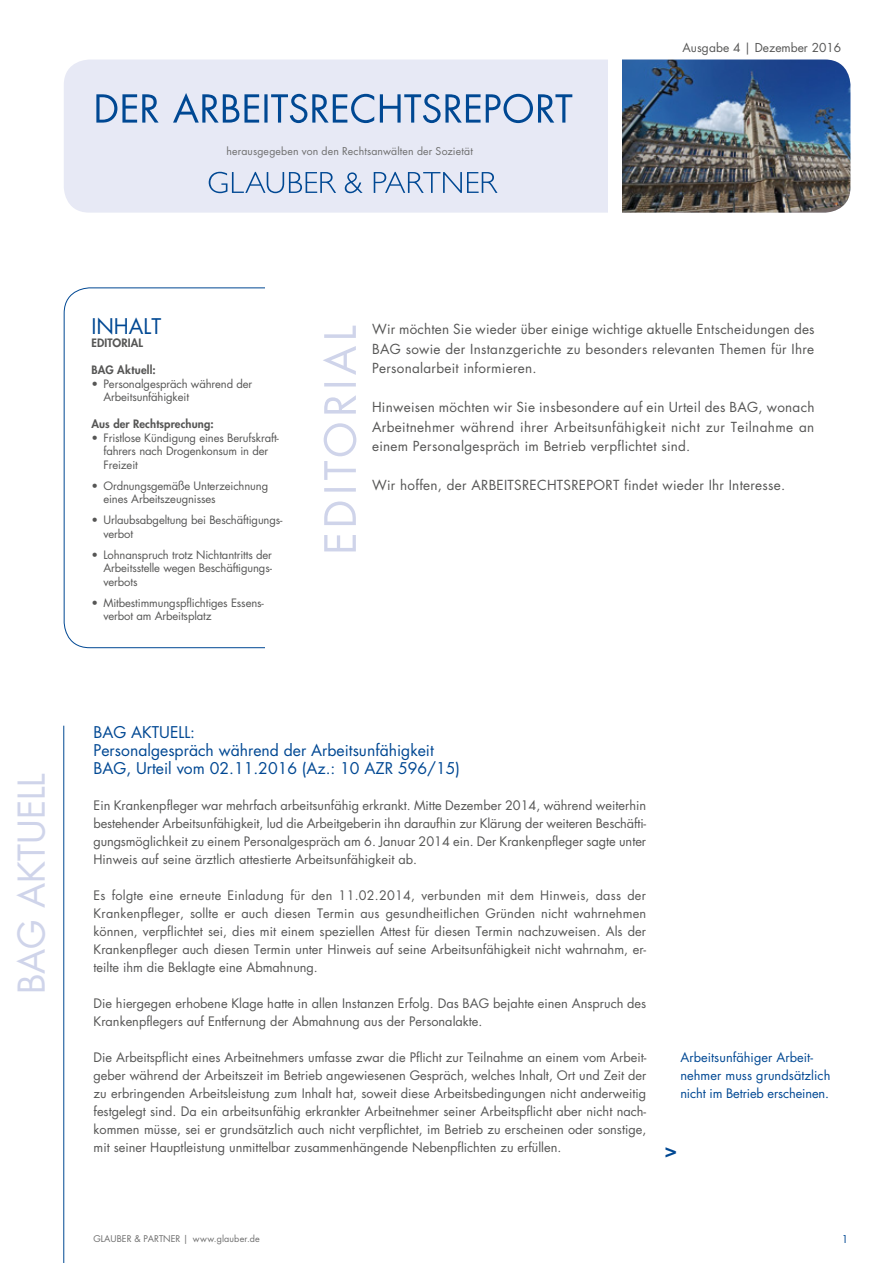
<style>
.page{position:relative;width:893px;height:1263px;background:#fff}
.page>*{position:absolute;margin:0;border:0;box-sizing:border-box;transform-origin:0 0}
.t1{font:36px "Futura LT";color:#cfd4ea}
.t2{font:21px "Futura LT";color:#004893}
.t3{font:700 18px "Helvetica";color:#004893}
.t4{font:15.75px/18px "Futura LT";color:#004893}
.t5{font:13.5px/19.5px "Futura LT";letter-spacing:.02em;color:#565655;text-align:justify}
.t6{font:12.75px/18px "Futura LT";color:#565655;text-align:justify}
.t7{font:12.75px/18px "Futura LT";letter-spacing:.005em;color:#004893}
.t8{font:12px "Futura LT";color:#565655}
.t9{font:11.25px/13.5px "Futura LT";letter-spacing:-.01em;color:#565655}
.t10{font:800 11.25px "Futura LT";letter-spacing:.01em;color:#565655}
.t11{font:10.5px "Futura LT";letter-spacing:.015em;color:#6e6e6e}
.t12{font:10.5px "Futura LT";color:#004893}
.t13{font:9px "Futura LT";color:#6e6e6e}
</style>
<div class="page">
<hr style="left:63px;top:726px;width:1px;height:537px;background:#004893">
<div style="left:64px;top:60px;width:786px;height:153px;background:#e7e9f5;border-radius:26px"></div>
<img style="left:622px;top:60px;width:228px;height:153px">
<svg style="left:323px;top:326px;width:33px;height:225px"></svg>
<div style="left:608px;top:57px;width:14px;height:157px;background:#fff"></div>
<svg style="left:96px;top:93px;width:476px;height:30px"></svg>
<svg style="left:209px;top:172px;width:288px;height:21px"></svg>
<p class="t11" style="left:227px;top:144px;width:248px">herausgegeben von den Rechtsanwälten der Sozietät</p>
<p class="t8" style="left:682px;top:40px;width:160px">Ausgabe 4 | Dezember 2016</p>
<h1 class="t1" style="left:9px;top:994px;width:223px;rotate:-90deg">BAG AKTUELL</h1>
<h2 class="t2" style="left:91px;top:312px;width:71px">INHALT</h2>
<p class="t10" style="left:91px;top:335px;width:53px">EDITORIAL</p>
<p class="t10" style="left:91px;top:362px;width:66px">BAG Aktuell:</p>
<p class="t9" style="left:103px;top:377px;width:150px;text-indent:-12px">• Personalgespräch während der<br>Arbeitsunfähigkeit</p>
<p class="t10" style="left:91px;top:416px;width:124px">Aus der Rechtsprechung:</p>
<p class="t9" style="left:103px;top:431px;width:177px;text-indent:-12px">• Fristlose Kündigung eines Berufskraft&shy;fahrers nach Drogenkonsum in der<br>Freizeit</p>
<p class="t9" style="left:103px;top:479px;width:166px;text-indent:-12px">• Ordnungsgemäße Unterzeichnung eines Arbeitszeugnisses</p>
<p class="t9" style="left:103px;top:513px;width:181px;text-indent:-12px">• Urlaubsabgeltung bei Beschäftigungs&shy;verbot</p>
<p class="t9" style="left:103px;top:548px;width:170px;text-align:justify;text-indent:-12px">• Lohnanspruch trotz Nichtantritts der Arbeitsstelle wegen Beschäftigungs&shy;verbots</p>
<p class="t9" style="left:103px;top:596px;width:162px;text-indent:-12px">• Mitbestimmungspflichtiges Essens&shy;verbot am Arbeitsplatz</p>
<p class="t5" style="left:372px;top:320px;width:444px">Wir möchten Sie wieder über einige wichtige aktuelle Entscheidungen des BAG sowie der Instanzgerichte zu besonders relevanten Themen für Ihre Personalarbeit informieren.</p>
<p class="t5" style="left:372px;top:398px;width:444px">Hinweisen möchten wir Sie insbesondere auf ein Urteil des BAG, wonach Arbeitnehmer während ihrer Arbeitsunfähigkeit nicht zur Teilnahme an einem Personalgespräch im Betrieb verpflichtet sind.</p>
<p class="t5" style="left:372px;top:476px;width:415px">Wir hoffen, der ARBEITSRECHTSREPORT findet wieder Ihr Interesse.</p>
<p class="t4" style="left:94px;top:723px;width:368px">BAG AKTUELL:<br>Personalgespräch während der Arbeitsunfähigkeit<br>BAG, Urteil vom 02.11.2016 (Az.: 10 AZR 596/15)</p>
<p class="t6" style="left:94px;top:796px;width:554px">Ein Krankenpfleger war mehrfach arbeitsunfähig erkrankt. Mitte Dezember 2014, während weiterhin bestehender Arbeitsunfähigkeit, lud die Arbeitgeberin ihn daraufhin zur Klärung der weiteren Beschäfti&shy;gungsmöglichkeit zu einem Personalgespräch am 6. Januar 2014 ein. Der Krankenpfleger sagte unter Hinweis auf seine ärztlich attestierte Arbeitsunfähigkeit ab.</p>
<p class="t6" style="left:94px;top:886px;width:554px">Es folgte eine erneute Einladung für den 11.02.2014, verbunden mit dem Hinweis, dass der Krankenpfleger, sollte er auch diesen Termin aus gesundheitlichen Gründen nicht wahrnehmen können, verpflichtet sei, dies mit einem speziellen Attest für diesen Termin nachzuweisen. Als der Krankenpfleger auch diesen Termin unter Hinweis auf seine Arbeitsunfähigkeit nicht wahrnahm, er&shy;teilte ihm die Beklagte eine Abmahnung.</p>
<p class="t6" style="left:94px;top:994px;width:554px">Die hiergegen erhobene Klage hatte in allen Instanzen Erfolg. Das BAG bejahte einen Anspruch des<br>Krankenpflegers auf Entfernung der Abmahnung aus der Personalakte.</p>
<p class="t6" style="left:94px;top:1048px;width:554px">Die Arbeitspflicht eines Arbeitnehmers umfasse zwar die Pflicht zur Teilnahme an einem vom Arbeit&shy;geber während der Arbeitszeit im Betrieb angewiesenen Gespräch, welches Inhalt, Ort und Zeit der zu erbringenden Arbeitsleistung zum Inhalt hat, soweit diese Arbeitsbedingungen nicht anderweitig festgelegt sind. Da ein arbeitsunfähig erkrankter Arbeitnehmer seiner Arbeitspflicht aber nicht nach&shy;kommen müsse, sei er grundsätzlich auch nicht verpflichtet, im Betrieb zu erscheinen oder sonstige, mit seiner Hauptleistung unmittelbar zusammenhängende Nebenpflichten zu erfüllen.</p>
<p class="t7" style="left:680px;top:1048px;width:152px">Arbeitsunfähiger Arbeit&shy;nehmer muss grundsätzlich nicht im Betrieb erscheinen.</p>
<h3 class="t3" style="left:665px;top:1136px;width:12px">&gt;</h3>
<p class="t13" style="left:94px;top:1233px;width:168px">GLAUBER &amp; PARTNER | www.glauber.de</p>
<p class="t12" style="left:842px;top:1232px;width:8px">1</p>
</div>
